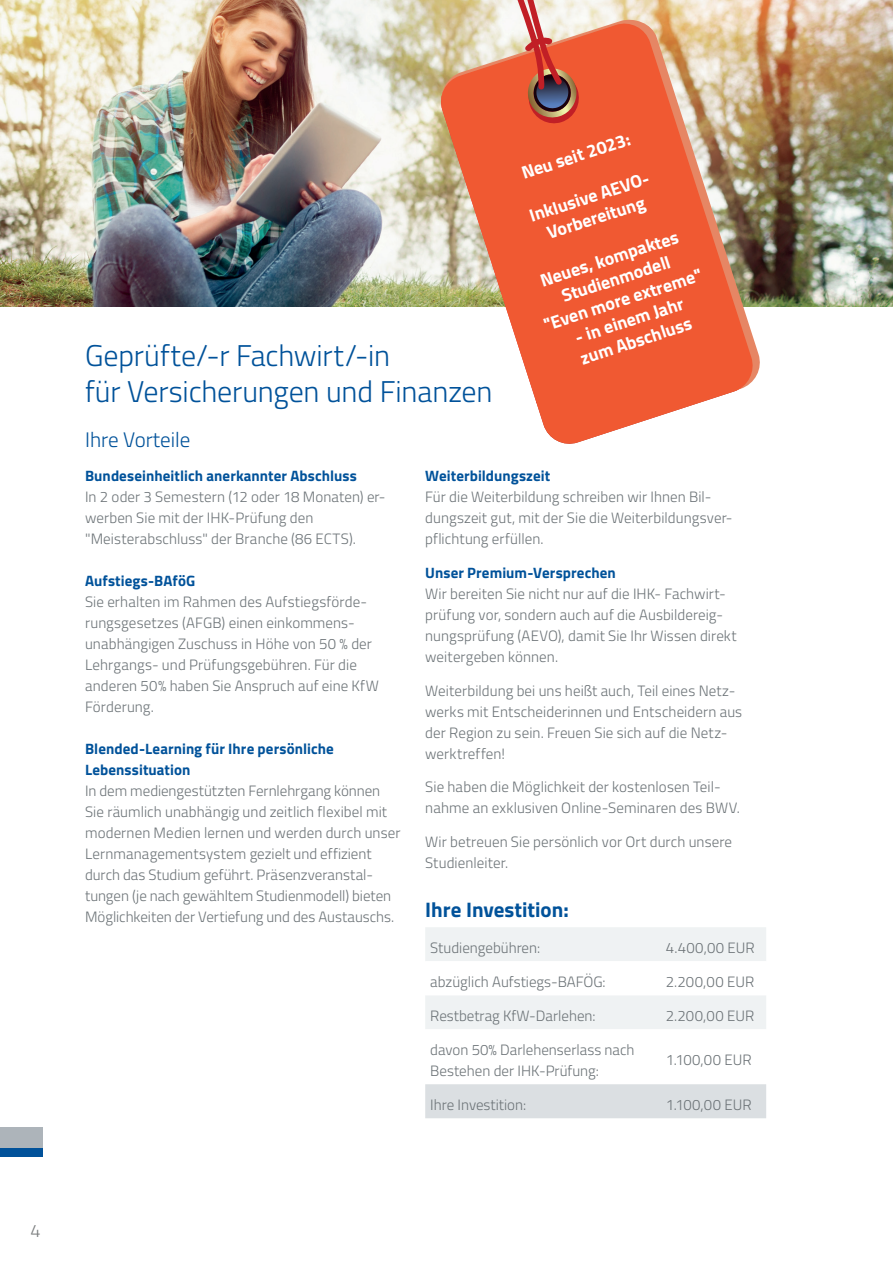
<style>
.page{position:relative;width:893px;height:1263px;background:#fff}
.page>*{position:absolute;margin:0;border:0;box-sizing:border-box;transform-origin:0 0}
.t1{font:300 30px "Titillium Web";letter-spacing:-.005em;color:#01529a}
.t2{font:700 21px "Titillium Web";color:#01529a}
.t3{font:300 21px "Titillium Web";color:#01529a}
.t4{font:700 18px/21.6px "Titillium Web";color:#fff;text-align:center}
.t5{font:300 18px "Titillium Web";color:#7b7e7f}
.t6{font:300 15px/21px "Titillium Web";letter-spacing:.005em;color:#6c7377}
.t7{font:700 15px/21px "Titillium Web";letter-spacing:.005em;color:#01529a}
</style>
<div class="page">
<img style="left:0;top:0;width:893px;height:306px">
<img style="left:438px;top:17px;width:325px;height:359px">
<svg style="left:438px;top:20px;width:318px;height:424px;fill:#f05932"></svg>
<svg style="left:509px;top:0;width:73px;height:126px;background:#d07d6b"></svg>
<div style="left:0;top:1127px;width:43px;height:22px;background:#adb4ba"></div>
<div style="left:0;top:1148px;width:43px;height:9px;background:#01529a"></div>
<div style="left:425px;top:927px;width:341px;height:34px;background:#eff2f3"></div>
<svg style="left:425px;top:996px;width:341px;height:123px"></svg>
<div style="left:425px;top:1084px;width:341px;height:34px;background:#dbdfe2"></div>
<p class="t5" style="left:31px;top:1217px;width:12px">4</p>
<h1 class="t1" style="left:85px;top:333px;width:307px">Geprüfte/-r Fachwirt/-in</h1>
<h1 class="t1" style="left:85px;top:369px;width:409px">für Versicherungen und Finanzen</h1>
<h2 class="t3" style="left:85px;top:425px;width:107px">Ihre Vorteile</h2>
<p class="t4" style="left:519px;top:162px;width:115px;rotate:-18deg">Neu seit 2023:</p>
<p class="t4" style="left:526px;top:205px;width:128px;rotate:-18deg">Inklusive AEVO-<br>Vorbereitung</p>
<p class="t4" style="left:527px;top:273px;width:167px;rotate:-18deg">Neues, kompaktes<br>Studienmodell<br>"Even more extreme"</p>
<p class="t4" style="left:572px;top:326px;width:115px;rotate:-18deg">- in einem Jahr</p>
<p class="t4" style="left:577px;top:347px;width:118px;rotate:-18deg">zum Abschluss</p>
<p class="t7" style="left:85px;top:465px;width:273px">Bundeseinheitlich anerkannter Abschluss</p>
<p class="t6" style="left:85px;top:486px;width:302px">In 2 oder 3 Semestern (12 oder 18 Monaten) er&shy;werben Sie mit der IHK-Prüfung den "Meisterabschluss" der Branche (86 ECTS).</p>
<p class="t7" style="left:85px;top:570px;width:112px">Aufstiegs-BAföG</p>
<p class="t6" style="left:85px;top:591px;width:295px">Sie erhalten im Rahmen des Aufstiegsförde&shy;rungsgesetzes (AFGB) einen einkommens&shy;unabhängigen Zuschuss in Höhe von 50 % der Lehrgangs- und Prüfungsgebühren. Für die anderen 50% haben Sie Anspruch auf eine KfW Förderung.</p>
<p class="t7" style="left:85px;top:738px;width:250px">Blended-Learning für Ihre persönliche<br>Lebenssituation</p>
<p class="t6" style="left:85px;top:780px;width:317px">In dem mediengestützten Fernlehrgang können Sie räumlich unabhängig und zeitlich flexibel mit modernen Medien lernen und werden durch unser Lernmanagementsystem gezielt und effizient durch das Studium geführt. Präsenzveranstal&shy;tungen (je nach gewähltem Studienmodell) bieten Möglichkeiten der Vertiefung und des Austauschs.</p>
<p class="t7" style="left:425px;top:465px;width:127px">Weiterbildungszeit</p>
<p class="t6" style="left:425px;top:486px;width:309px">Für die Weiterbildung schreiben wir Ihnen Bil&shy;dungszeit gut, mit der Sie die Weiterbildungsver&shy;pflichtung erfüllen.</p>
<p class="t7" style="left:425px;top:561px;width:192px">Unser Premium-Versprechen</p>
<p class="t6" style="left:425px;top:582px;width:313px">Wir bereiten Sie nicht nur auf die IHK- Fachwirt&shy;prüfung vor, sondern auch auf die Ausbildereig&shy;nungsprüfung (AEVO), damit Sie Ihr Wissen direkt weitergeben können.</p>
<p class="t6" style="left:425px;top:679px;width:318px">Weiterbildung bei uns heißt auch, Teil eines Netz&shy;werks mit Entscheiderinnen und Entscheidern aus der Region zu sein. Freuen Sie sich auf die Netz&shy;werktreffen!</p>
<p class="t6" style="left:425px;top:776px;width:316px">Sie haben die Möglichkeit der kostenlosen Teil&shy;nahme an exklusiven Online-Seminaren des BWV.</p>
<p class="t6" style="left:425px;top:831px;width:308px">Wir betreuen Sie persönlich vor Ort durch unsere<br>Studienleiter.</p>
<h2 class="t2" style="left:425px;top:893px;width:145px">Ihre Investition:</h2>
<p class="t6" style="left:430px;top:936px;width:112px">Studiengebühren:</p>
<p class="t6" style="left:666px;top:936px;width:90px">4.400,00 EUR</p>
<p class="t6" style="left:430px;top:970px;width:177px">abzüglich Aufstiegs-BAFÖG:</p>
<p class="t6" style="left:666px;top:970px;width:90px">2.200,00 EUR</p>
<p class="t6" style="left:430px;top:1004px;width:167px">Restbetrag KfW-Darlehen:</p>
<p class="t6" style="left:666px;top:1004px;width:90px">2.200,00 EUR</p>
<p class="t6" style="left:430px;top:1038px;width:206px">davon 50% Darlehenserlass nach<br>Bestehen der IHK-Prüfung:</p>
<p class="t6" style="left:666px;top:1049px;width:87px">1.100,00 EUR</p>
<p class="t6" style="left:430px;top:1093px;width:97px">Ihre Investition:</p>
<p class="t6" style="left:666px;top:1093px;width:87px">1.100,00 EUR</p>
</div>
